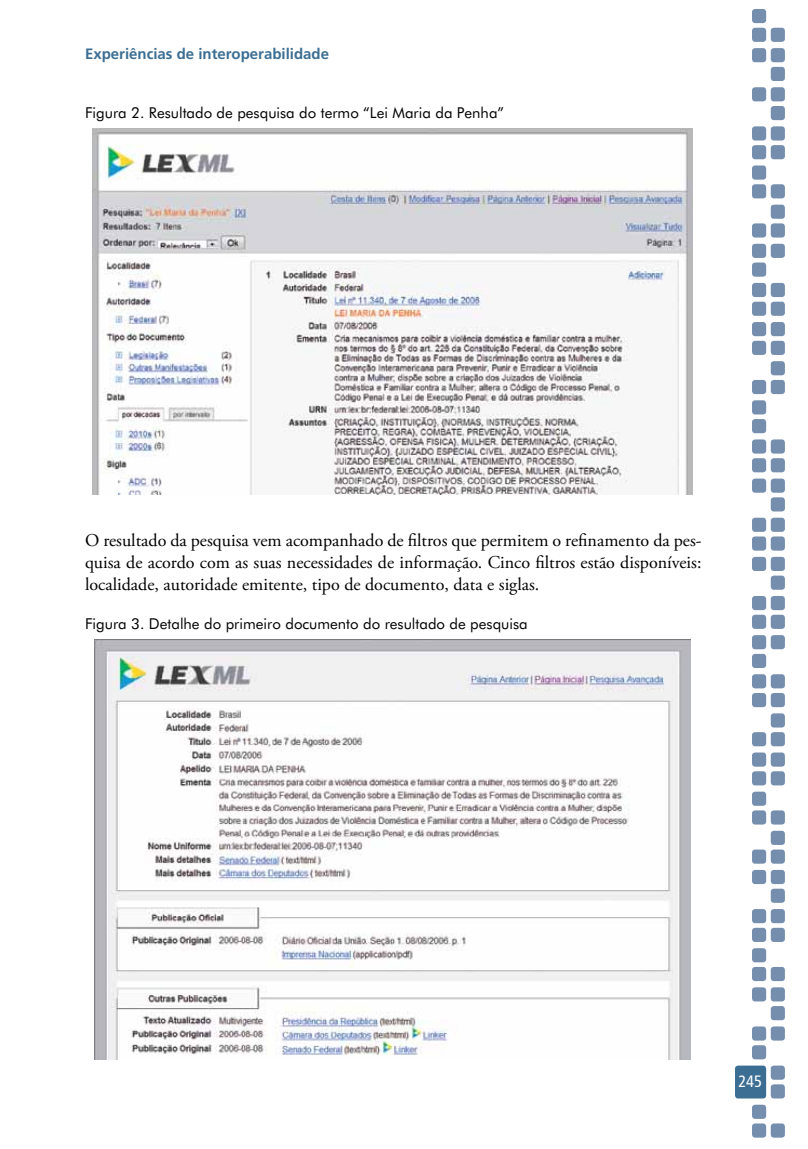
<style>
.page{position:relative;width:808px;height:1149px;background:#fff}
.page>*{position:absolute;margin:0;border:0;box-sizing:border-box;transform-origin:0 0}
.t1{font:18px/21.6px "Adobe Garamond Pro";color:#000;text-align:justify}
.t2{font:condensed 16.35px "Frutiger";color:#fff}
.t3{font:15px "Futura BT";color:#000}
.t4{font:700 15px "Frutiger";color:#3c6e94}
</style>
<div class="page">
<div style="left:735px;top:1065px;width:31px;height:33px;background:#3c6e94;border-radius:3px"></div>
<div style="left:752px;top:9px;width:14px;height:14px;background:#758ead;border-radius:3px"></div>
<div style="left:752px;top:28px;width:14px;height:14px;background:#758ead;border-radius:3px"></div>
<div style="left:771px;top:28px;width:14px;height:14px;background:#758ead;border-radius:3px"></div>
<div style="left:752px;top:165px;width:14px;height:15px;background:#758ead;border-radius:3px"></div>
<div style="left:752px;top:184px;width:14px;height:14px;background:#758ead;border-radius:3px"></div>
<div style="left:771px;top:184px;width:14px;height:14px;background:#758ead;border-radius:3px"></div>
<div style="left:752px;top:322px;width:14px;height:14px;background:#758ead;border-radius:3px"></div>
<div style="left:752px;top:341px;width:14px;height:14px;background:#758ead;border-radius:3px"></div>
<div style="left:771px;top:341px;width:14px;height:14px;background:#758ead;border-radius:3px"></div>
<div style="left:771px;top:322px;width:14px;height:14px;background:#758ead;border-radius:3px"></div>
<div style="left:752px;top:478px;width:14px;height:14px;background:#758ead;border-radius:3px"></div>
<div style="left:771px;top:497px;width:14px;height:14px;background:#758ead;border-radius:3px"></div>
<div style="left:771px;top:478px;width:14px;height:14px;background:#758ead;border-radius:3px"></div>
<div style="left:752px;top:635px;width:14px;height:14px;background:#758ead;border-radius:3px"></div>
<div style="left:752px;top:653px;width:14px;height:14px;background:#758ead;border-radius:3px"></div>
<div style="left:771px;top:635px;width:14px;height:14px;background:#758ead;border-radius:3px"></div>
<div style="left:752px;top:791px;width:14px;height:14px;background:#758ead;border-radius:3px"></div>
<div style="left:752px;top:810px;width:14px;height:14px;background:#758ead;border-radius:3px"></div>
<div style="left:771px;top:810px;width:14px;height:14px;background:#758ead;border-radius:3px"></div>
<div style="left:752px;top:947px;width:14px;height:15px;background:#758ead;border-radius:3px"></div>
<div style="left:752px;top:966px;width:14px;height:14px;background:#758ead;border-radius:3px"></div>
<div style="left:771px;top:966px;width:14px;height:14px;background:#758ead;border-radius:3px"></div>
<div style="left:752px;top:87px;width:14px;height:14px;background:#758ead;border-radius:3px"></div>
<div style="left:771px;top:106px;width:14px;height:14px;background:#758ead;border-radius:3px"></div>
<div style="left:771px;top:87px;width:14px;height:14px;background:#758ead;border-radius:3px"></div>
<div style="left:752px;top:244px;width:14px;height:14px;background:#758ead;border-radius:3px"></div>
<div style="left:752px;top:262px;width:14px;height:14px;background:#758ead;border-radius:3px"></div>
<div style="left:771px;top:244px;width:14px;height:14px;background:#758ead;border-radius:3px"></div>
<div style="left:752px;top:400px;width:14px;height:14px;background:#758ead;border-radius:3px"></div>
<div style="left:752px;top:419px;width:14px;height:14px;background:#758ead;border-radius:3px"></div>
<div style="left:752px;top:556px;width:14px;height:15px;background:#758ead;border-radius:3px"></div>
<div style="left:771px;top:575px;width:14px;height:14px;background:#758ead;border-radius:3px"></div>
<div style="left:771px;top:556px;width:14px;height:15px;background:#758ead;border-radius:3px"></div>
<div style="left:752px;top:732px;width:14px;height:14px;background:#758ead;border-radius:3px"></div>
<div style="left:771px;top:732px;width:14px;height:14px;background:#758ead;border-radius:3px"></div>
<div style="left:771px;top:713px;width:14px;height:14px;background:#758ead;border-radius:3px"></div>
<div style="left:752px;top:869px;width:14px;height:14px;background:#758ead;border-radius:3px"></div>
<div style="left:771px;top:888px;width:14px;height:14px;background:#758ead;border-radius:3px"></div>
<div style="left:771px;top:869px;width:14px;height:14px;background:#758ead;border-radius:3px"></div>
<div style="left:752px;top:1026px;width:14px;height:14px;background:#758ead;border-radius:3px"></div>
<div style="left:752px;top:1044px;width:14px;height:14px;background:#758ead;border-radius:3px"></div>
<div style="left:771px;top:1026px;width:14px;height:14px;background:#758ead;border-radius:3px"></div>
<div style="left:752px;top:48px;width:14px;height:14px;background:#758ead;border-radius:3px"></div>
<div style="left:771px;top:67px;width:14px;height:14px;background:#758ead;border-radius:3px"></div>
<div style="left:771px;top:48px;width:14px;height:14px;background:#758ead;border-radius:3px"></div>
<div style="left:752px;top:223px;width:14px;height:14px;background:#758ead;border-radius:3px"></div>
<div style="left:771px;top:223px;width:14px;height:14px;background:#758ead;border-radius:3px"></div>
<div style="left:771px;top:204px;width:14px;height:15px;background:#758ead;border-radius:3px"></div>
<div style="left:752px;top:380px;width:14px;height:14px;background:#758ead;border-radius:3px"></div>
<div style="left:771px;top:380px;width:14px;height:14px;background:#758ead;border-radius:3px"></div>
<div style="left:771px;top:361px;width:14px;height:14px;background:#758ead;border-radius:3px"></div>
<div style="left:752px;top:517px;width:14px;height:14px;background:#758ead;border-radius:3px"></div>
<div style="left:752px;top:536px;width:14px;height:14px;background:#758ead;border-radius:3px"></div>
<div style="left:771px;top:536px;width:14px;height:14px;background:#758ead;border-radius:3px"></div>
<div style="left:771px;top:517px;width:14px;height:14px;background:#758ead;border-radius:3px"></div>
<div style="left:752px;top:674px;width:14px;height:14px;background:#758ead;border-radius:3px"></div>
<div style="left:752px;top:692px;width:14px;height:15px;background:#758ead;border-radius:3px"></div>
<div style="left:771px;top:692px;width:14px;height:15px;background:#758ead;border-radius:3px"></div>
<div style="left:771px;top:674px;width:14px;height:14px;background:#758ead;border-radius:3px"></div>
<div style="left:752px;top:849px;width:14px;height:14px;background:#758ead;border-radius:3px"></div>
<div style="left:771px;top:849px;width:14px;height:14px;background:#758ead;border-radius:3px"></div>
<div style="left:771px;top:830px;width:14px;height:14px;background:#758ead;border-radius:3px"></div>
<div style="left:752px;top:986px;width:14px;height:15px;background:#758ead;border-radius:3px"></div>
<div style="left:771px;top:1005px;width:14px;height:14px;background:#758ead;border-radius:3px"></div>
<div style="left:771px;top:986px;width:14px;height:15px;background:#758ead;border-radius:3px"></div>
<div style="left:752px;top:126px;width:14px;height:14px;background:#758ead;border-radius:3px"></div>
<div style="left:752px;top:145px;width:14px;height:14px;background:#758ead;border-radius:3px"></div>
<div style="left:771px;top:145px;width:14px;height:14px;background:#758ead;border-radius:3px"></div>
<div style="left:771px;top:126px;width:14px;height:14px;background:#758ead;border-radius:3px"></div>
<div style="left:752px;top:283px;width:14px;height:14px;background:#758ead;border-radius:3px"></div>
<div style="left:752px;top:301px;width:14px;height:15px;background:#758ead;border-radius:3px"></div>
<div style="left:771px;top:301px;width:14px;height:15px;background:#758ead;border-radius:3px"></div>
<div style="left:771px;top:283px;width:14px;height:14px;background:#758ead;border-radius:3px"></div>
<div style="left:752px;top:439px;width:14px;height:14px;background:#758ead;border-radius:3px"></div>
<div style="left:752px;top:458px;width:14px;height:14px;background:#758ead;border-radius:3px"></div>
<div style="left:771px;top:458px;width:14px;height:14px;background:#758ead;border-radius:3px"></div>
<div style="left:771px;top:439px;width:14px;height:14px;background:#758ead;border-radius:3px"></div>
<div style="left:752px;top:595px;width:14px;height:15px;background:#758ead;border-radius:3px"></div>
<div style="left:752px;top:614px;width:14px;height:14px;background:#758ead;border-radius:3px"></div>
<div style="left:771px;top:614px;width:14px;height:14px;background:#758ead;border-radius:3px"></div>
<div style="left:771px;top:595px;width:14px;height:15px;background:#758ead;border-radius:3px"></div>
<div style="left:752px;top:752px;width:14px;height:14px;background:#758ead;border-radius:3px"></div>
<div style="left:752px;top:771px;width:14px;height:14px;background:#758ead;border-radius:3px"></div>
<div style="left:771px;top:771px;width:14px;height:14px;background:#758ead;border-radius:3px"></div>
<div style="left:771px;top:752px;width:14px;height:14px;background:#758ead;border-radius:3px"></div>
<div style="left:752px;top:908px;width:14px;height:14px;background:#758ead;border-radius:3px"></div>
<div style="left:752px;top:927px;width:14px;height:14px;background:#758ead;border-radius:3px"></div>
<div style="left:771px;top:927px;width:14px;height:14px;background:#758ead;border-radius:3px"></div>
<div style="left:771px;top:908px;width:14px;height:14px;background:#758ead;border-radius:3px"></div>
<div style="left:771px;top:1065px;width:14px;height:14px;background:#758ead;border-radius:3px"></div>
<div style="left:771px;top:1083px;width:14px;height:15px;background:#758ead;border-radius:3px"></div>
<div style="left:752px;top:1104px;width:14px;height:14px;background:#758ead;border-radius:3px"></div>
<div style="left:752px;top:1123px;width:14px;height:14px;background:#758ead;border-radius:3px"></div>
<div style="left:771px;top:1123px;width:14px;height:14px;background:#758ead;border-radius:3px"></div>
<img style="left:93px;top:128px;width:599px;height:366px">
<img style="left:94px;top:639px;width:597px;height:420px">
<p class="t4" style="left:85px;top:45px;width:245px">Experiências de interoperabilidade</p>
<p class="t3" style="left:85px;top:103px;width:420px">Figura 2. Resultado de pesquisa do termo “Lei Maria da Penha”</p>
<p class="t1" style="left:85px;top:530px;width:618px">O resultado da pesquisa vem acompanhado de filtros que permitem o refinamento da pes&shy;quisa de acordo com as suas necessidades de informação. Cinco filtros estão disponíveis: localidade, autoridade emitente, tipo de documento, data e siglas.</p>
<p class="t3" style="left:85px;top:614px;width:444px">Figura 3. Detalhe do primeiro documento do resultado de pesquisa</p>
<p class="t2" style="left:738px;top:1070px;width:25px">245</p>
</div>
